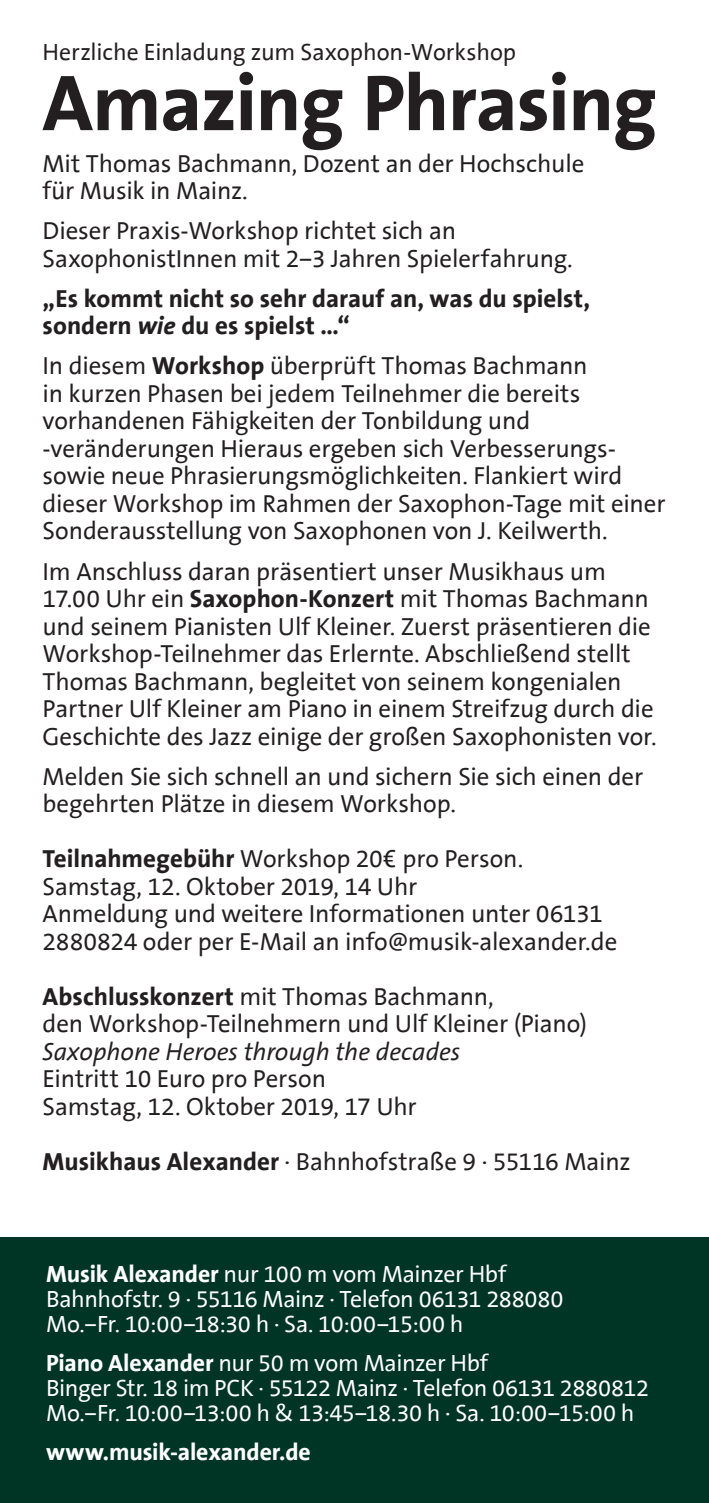
<style>
.page{position:relative;width:709px;height:1503px;background:#fff}
.page>*{position:absolute;margin:0;border:0;box-sizing:border-box;transform-origin:0 0}
.t1{font:700 80px "The Sans Office LF";letter-spacing:-.015em;color:#231f20}
.t2{font:25px/27.5px "The Sans Office LF";letter-spacing:-.005em;color:#231f20}
.t3{font:700 25px/27.5px "The Sans Office LF";color:#231f20}
.t4{font:italic 25px "The Sans Office LF";letter-spacing:-.005em;color:#231f20}
.t5{font:23.75px/25px "The Sans Office LF";letter-spacing:-.02em;color:#fff}
.t6{font:23.75px "The Sans Office LF";letter-spacing:-.005em;color:#231f20}
.t7{font:700 23.75px "The Sans Office LF";letter-spacing:-.005em;color:#fff}
.s1{font-style:italic}
.s2{font-weight:700}
</style>
<div class="page">
<div style="left:0;top:1237px;width:709px;height:265px;background:#003424"></div>
<p class="t6" style="left:43px;top:37px;width:475px">Herzliche Einladung zum Saxophon-Workshop</p>
<h1 class="t1" style="left:43px;top:52px;width:616px">Amazing Phrasing</h1>
<p class="t2" style="left:43px;top:150px;width:543px">Mit Thomas Bachmann, Dozent an der Hochschule für Musik in Mainz.</p>
<p class="t2" style="left:43px;top:217px;width:532px">Dieser Praxis-Workshop richtet sich an<br>SaxophonistInnen mit 2–3 Jahren Spielerfahrung.</p>
<p class="t3" style="left:43px;top:285px;width:549px">„Es kommt nicht so sehr darauf an, was du spielst, sondern <span class="s1">wie</span> du es spielst …“</p>
<p class="t2" style="left:43px;top:352px;width:624px">In diesem <span class="s2">Workshop</span> überprüft Thomas Bachmann<br>in kurzen Phasen bei jedem Teilnehmer die bereits vorhandenen Fähigkeiten der Tonbildung und -veränderungen Hieraus ergeben sich Verbesserungs&shy;sowie neue Phrasierungsmöglichkeiten. Flankiert wird dieser Workshop im Rahmen der Saxophon-Tage mit einer Sonderausstellung von Saxophonen von J. Keilwerth.</p>
<p class="t2" style="left:43px;top:557px;width:615px">Im Anschluss daran präsentiert unser Musikhaus um 17.00 Uhr ein <span class="s2">Saxophon-Konzert</span> mit Thomas Bachmann und seinem Pianisten Ulf Kleiner. Zuerst präsentieren die Workshop-Teilnehmer das Erlernte. Abschließend stellt Thomas Bachmann, begleitet von seinem kongenialen Partner Ulf Kleiner am Piano in einem Streifzug durch die Geschichte des Jazz einige der großen Saxophonisten vor.</p>
<p class="t2" style="left:43px;top:762px;width:602px">Melden Sie sich schnell an und sichern Sie sich einen der begehrten Plätze in diesem Workshop.</p>
<p class="t2" style="left:43px;top:845px;width:576px"><span class="s2">Teilnahmegebühr</span> Workshop 20€ pro Person.<br>Samstag, 12. Oktober 2019, 14 Uhr<br>Anmeldung und weitere Informationen unter 06131<br>2880824 oder per E-Mail an info@musik-alexander.de</p>
<p class="t2" style="left:43px;top:982px;width:546px"><span class="s2">Abschlusskonzert</span> mit Thomas Bachmann,<br>den Workshop-Teilnehmern und Ulf Kleiner (Piano)</p>
<p class="t4" style="left:43px;top:1035px;width:419px">Saxophone Heroes through the decades</p>
<p class="t2" style="left:43px;top:1065px;width:376px">Eintritt 10 Euro pro Person<br>Samstag, 12. Oktober 2019, 17 Uhr</p>
<p class="t2" style="left:43px;top:1147px;width:589px"><span class="s2">Musikhaus Alexander</span> · Bahnhofstraße 9 · 55116 Mainz</p>
<p class="t5" style="left:46px;top:1261px;width:519px"><span class="s2">Musik Alexander</span> nur 100 m vom Mainzer Hbf<br>Bahnhofstr. 9 · 55116 Mainz · Telefon 06131 288080<br>Mo.–Fr. 10:00–18:30 h · Sa. 10:00–15:00 h</p>
<p class="t5" style="left:46px;top:1350px;width:604px"><span class="s2">Piano Alexander</span> nur 50 m vom Mainzer Hbf<br>Binger Str. 18 im PCK · 55122 Mainz · Telefon 06131 2880812<br>Mo.–Fr. 10:00–13:00 h &amp; 13:45–18.30 h · Sa. 10:00–15:00 h</p>
<p class="t7" style="left:46px;top:1437px;width:266px">www.musik-alexander.de</p>
</div>
